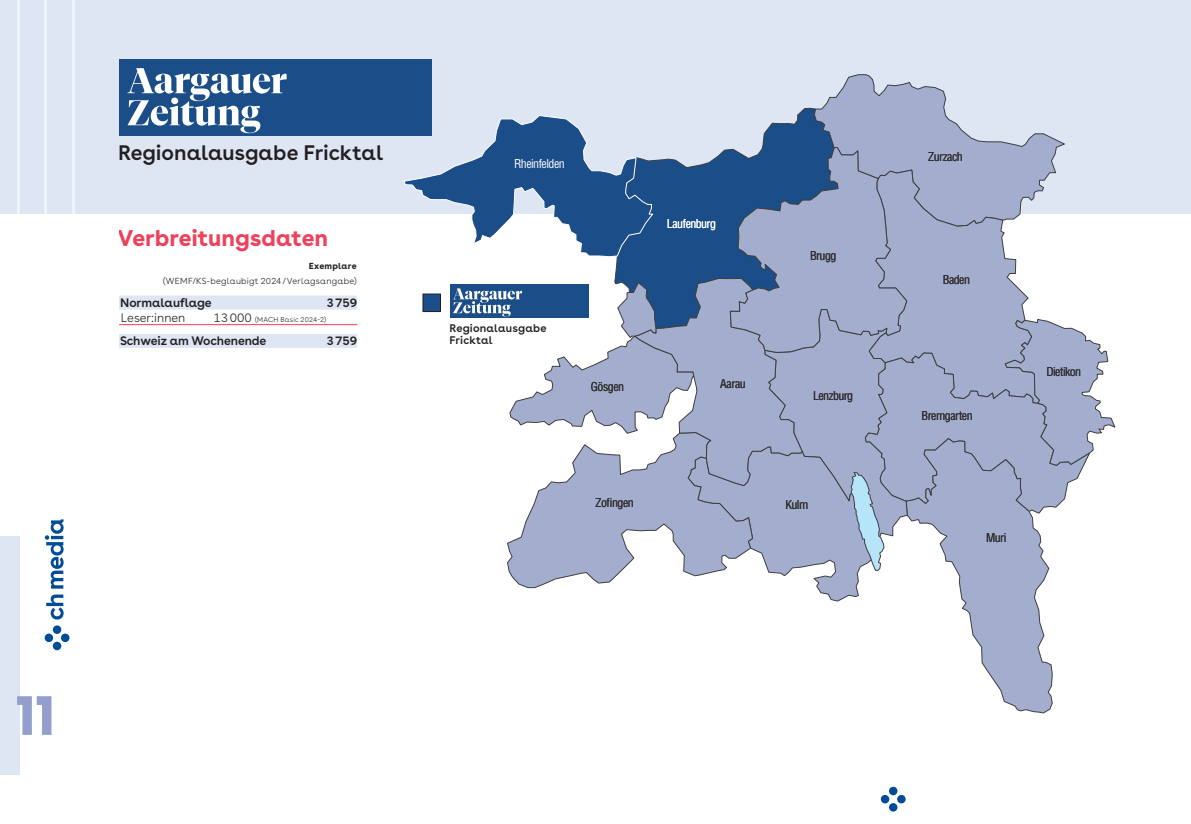
<style>
.page{position:relative;width:1191px;height:824px;background:#fff}
.page>*{position:absolute;margin:0;border:0;box-sizing:border-box;transform-origin:0 0}
.t1{font:900 56px "CH Media";color:#929fcc}
.t2{font:700 22.75px "CH Media";color:#ee415b}
.t3{font:600 21px "CH Media";letter-spacing:-.005em;color:#231f20}
.t4{font:600 12.25px "CH Media";letter-spacing:-.01em;color:#231f20}
.t5{font:300 12.25px "CH Media";color:#231f20}
.t6{font:condensed 11.9px "Helvetica LT Std";letter-spacing:-.04em;color:#312f30}
.t7{font:condensed 11.9px "Helvetica LT Std";letter-spacing:-.045em;color:#fff}
.t8{font:600 11.03px/11.9px "CH Media";letter-spacing:.01em;color:#231f20}
.t9{font:300 8.75px "CH Media";letter-spacing:.025em;color:#231f20}
.t10{font:700 8.75px "CH Media";letter-spacing:.025em;color:#231f20}
.t11{font:300 7px "CH Media";letter-spacing:.03em;color:#231f20}
.s1{font-size:12.25px}
</style>
<div class="page">
<div style="left:0;top:536px;width:20px;height:238px;background:#dee6f4"></div>
<svg style="left:45px;top:519px;width:19px;height:100px"></svg>
<svg style="left:45px;top:625px;width:24px;height:25px"></svg>
<div style="left:0;top:0;width:1191px;height:213px;background:#dee6f4"></div>
<div style="left:119px;top:295px;width:238px;height:14px;background:#dee6f4"></div>
<hr style="left:119px;top:324px;width:238px;height:1px;background:#ee415b">
<div style="left:119px;top:334px;width:238px;height:14px;background:#dee6f4"></div>
<hr style="left:72px;top:0;width:2px;height:213px;background:#eff3fa">
<hr style="left:17px;top:0;width:3px;height:213px;background:#eff3fa">
<hr style="left:45px;top:0;width:2px;height:213px;background:#eff3fa">
<div style="left:119px;top:60px;width:313px;height:76px;background:#1b4e88"></div>
<svg style="left:127px;top:68px;width:160px;height:65px"></svg>
<svg style="left:962px;top:601px;width:91px;height:112px"></svg>
<svg style="left:403px;top:74px;width:713px;height:527px"></svg>
<svg style="left:881px;top:786px;width:24px;height:25px"></svg>
<h3 class="t3" style="left:118px;top:140px;width:267px">Regionalausgabe Fricktal</h3>
<h2 class="t2" style="left:118px;top:224px;width:212px">Verbreitungsdaten</h2>
<p class="t10" style="left:309px;top:261px;width:49px">Exemplare</p>
<p class="t9" style="left:163px;top:275px;width:195px">(WEMF/KS-beglaubigt 2024 / Verlagsangabe)</p>
<p class="t4" style="left:120px;top:295px;width:93px">Normalauflage</p>
<p class="t4" style="left:326px;top:295px;width:32px">3 759</p>
<p class="t5" style="left:121px;top:310px;width:66px">Leser:innen</p>
<p class="t11" style="left:214px;top:315px;width:114px"><span class="s1">13 000</span> (MACH Basic 2024-2)</p>
<p class="t4" style="left:120px;top:334px;width:148px">Schweiz am Wochenende</p>
<p class="t4" style="left:326px;top:334px;width:32px">3 759</p>
<p class="t7" style="left:514px;top:156px;width:52px">Rheinfelden</p>
<p class="t8" style="left:449px;top:322px;width:98px">Regionalausgabe<br>Fricktal</p>
<p class="t6" style="left:591px;top:379px;width:35px">Gösgen</p>
<p class="t7" style="left:667px;top:216px;width:51px">Laufenburg</p>
<p class="t6" style="left:720px;top:376px;width:27px">Aarau</p>
<p class="t6" style="left:595px;top:495px;width:40px">Zofingen</p>
<p class="t6" style="left:810px;top:248px;width:28px">Brugg</p>
<p class="t6" style="left:813px;top:388px;width:42px">Lenzburg</p>
<p class="t6" style="left:785px;top:497px;width:24px">Kulm</p>
<h1 class="t1" style="left:15px;top:682px;width:43px">11</h1>
<p class="t6" style="left:928px;top:149px;width:36px">Zurzach</p>
<p class="t6" style="left:942px;top:272px;width:29px">Baden</p>
<p class="t6" style="left:921px;top:408px;width:52px">Bremgarten</p>
<p class="t6" style="left:1046px;top:364px;width:36px">Dietikon</p>
<p class="t6" style="left:986px;top:530px;width:22px">Muri</p>
</div>
